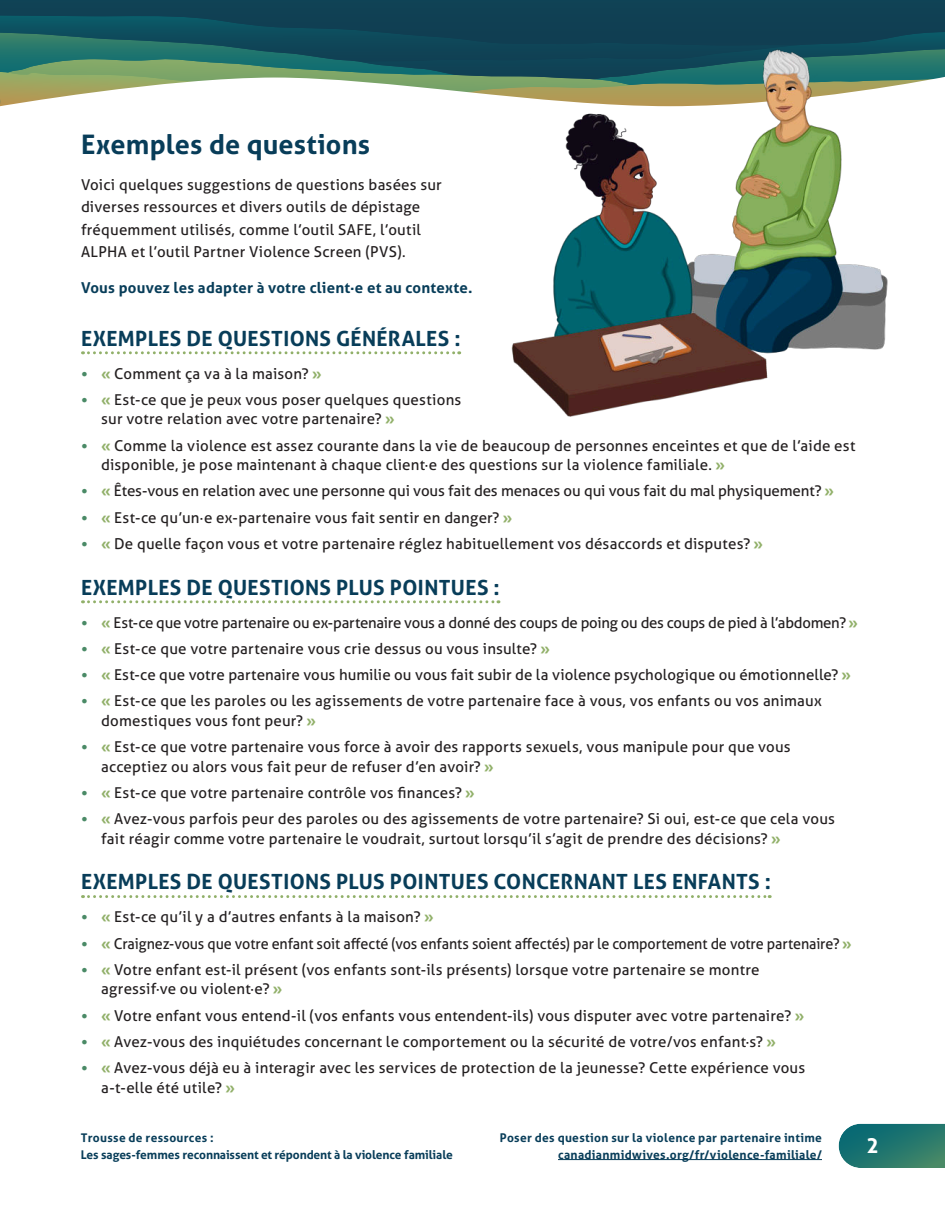
<style>
.page{position:relative;width:945px;height:1215px;background:#fff}
.page>*{position:absolute;margin:0;border:0;box-sizing:border-box;transform-origin:0 0}
.t1{font:700 27px "Aller";letter-spacing:.005em;color:#083d59}
.t2{font:700 21px "Aller";letter-spacing:.015em;color:#083d59}
.t3{font:700 21px "Aller";color:#fff}
.t4{font:15px/19.5px "Aller";letter-spacing:.015em;color:#231f20}
.t5{font:15px "Aller";letter-spacing:-.005em;color:#231f20;scale:.95 1}
.t6{font:15px "Aller";letter-spacing:-.015em;color:#231f20}
.t7{font:15px "Aller";letter-spacing:-.005em;color:#231f20}
.t8{font:700 15px "Aller";letter-spacing:.015em;color:#083d59}
.t9{font:700 12px/16.5px "Aller";letter-spacing:.025em;color:#083d59;text-align:right}
.t10{font:700 12px/16.5px "Aller";letter-spacing:-.01em;color:#083d59}
.s1{font-weight:700;color:#4a8a66}
.s2{font-weight:700;color:#91b069}
</style>
<div class="page">
<div style="left:0;top:0;width:945px;height:15px;background:#104255"></div>
<svg style="left:0;top:15px;width:945px;height:18px;background:#0e4558"></svg>
<svg style="left:0;top:33px;width:945px;height:74px"></svg>
<img style="left:496px;top:27px;width:431px;height:390px">
<svg style="left:83px;top:351px;width:377px;height:3px"></svg>
<svg style="left:83px;top:600px;width:416px;height:3px"></svg>
<svg style="left:83px;top:895px;width:687px;height:3px"></svg>
<svg style="left:839px;top:1124px;width:106px;height:44px;background:#2b7b74"></svg>
<hr style="left:558px;top:1159px;width:264px;height:1px;background:#083d59">
<h1 class="t1" style="left:81px;top:130px;width:291px">Exemples de questions</h1>
<p class="t4" style="left:81px;top:174px;width:362px;line-height:22.5px">Voici quelques suggestions de questions basées sur diverses ressources et divers outils de dépistage fréquemment utilisés, comme l’outil SAFE, l’outil ALPHA et l’outil Partner Violence Screen (PVS).</p>
<p class="t8" style="left:81px;top:280px;width:393px">Vous pouvez les adapter à votre client·e et au contexte.</p>
<h2 class="t2" style="left:81px;top:325px;width:381px">EXEMPLES DE QUESTIONS GÉNÉRALES :</h2>
<p class="t4" style="left:81px;top:364px;width:242px"><span class="s1">•</span> <span class="s2">«</span> Comment ça va à la maison? <span class="s2">»</span></p>
<p class="t4" style="left:101px;top:390px;width:362px;text-indent:-20px"><span class="s1">•</span> <span class="s2">«</span> Est-ce que je peux vous poser quelques questions sur votre relation avec votre partenaire? <span class="s2">»</span></p>
<p class="t4" style="left:101px;top:436px;width:756px;text-indent:-20px"><span class="s1">•</span> <span class="s2">«</span> Comme la violence est assez courante dans la vie de beaucoup de personnes enceintes et que de l’aide est disponible, je pose maintenant à chaque client·e des questions sur la violence familiale. <span class="s2">»</span></p>
<p class="t7" style="left:81px;top:482px;width:755px"><span class="s1">•</span> <span class="s2">«</span> Êtes-vous en relation avec une personne qui vous fait des menaces ou qui vous fait du mal physiquement? <span class="s2">»</span></p>
<p class="t4" style="left:81px;top:508px;width:433px"><span class="s1">•</span> <span class="s2">«</span> Est-ce qu’un·e ex-partenaire vous fait sentir en danger? <span class="s2">»</span></p>
<p class="t4" style="left:81px;top:534px;width:684px"><span class="s1">•</span> <span class="s2">«</span> De quelle façon vous et votre partenaire réglez habituellement vos désaccords et disputes? <span class="s2">»</span></p>
<h2 class="t2" style="left:81px;top:574px;width:420px">EXEMPLES DE QUESTIONS PLUS POINTUES :</h2>
<p class="t6" style="left:81px;top:613px;width:779px"><span class="s1">•</span> <span class="s2">«</span> Est-ce que votre partenaire ou ex-partenaire vous a donné des coups de poing ou des coups de pied à l’abdomen? <span class="s2">»</span></p>
<p class="t4" style="left:81px;top:639px;width:471px"><span class="s1">•</span> <span class="s2">«</span> Est-ce que votre partenaire vous crie dessus ou vous insulte? <span class="s2">»</span></p>
<p class="t4" style="left:81px;top:665px;width:772px"><span class="s1">•</span> <span class="s2">«</span> Est-ce que votre partenaire vous humilie ou vous fait subir de la violence psychologique ou émotionnelle? <span class="s2">»</span></p>
<p class="t4" style="left:101px;top:691px;width:722px;text-indent:-20px"><span class="s1">•</span> <span class="s2">«</span> Est-ce que les paroles ou les agissements de votre partenaire face à vous, vos enfants ou vos animaux domestiques vous font peur? <span class="s2">»</span></p>
<p class="t4" style="left:101px;top:737px;width:691px;text-indent:-20px"><span class="s1">•</span> <span class="s2">«</span> Est-ce que votre partenaire vous force à avoir des rapports sexuels, vous manipule pour que vous acceptiez ou alors vous fait peur de refuser d’en avoir? <span class="s2">»</span></p>
<p class="t4" style="left:81px;top:783px;width:395px"><span class="s1">•</span> <span class="s2">«</span> Est-ce que votre partenaire contrôle vos finances? <span class="s2">»</span></p>
<p class="t4" style="left:101px;top:809px;width:735px;text-indent:-20px"><span class="s1">•</span> <span class="s2">«</span> Avez-vous parfois peur des paroles ou des agissements de votre partenaire? Si oui, est-ce que cela vous fait réagir comme votre partenaire le voudrait, surtout lorsqu’il s’agit de prendre des décisions? <span class="s2">»</span></p>
<h2 class="t2" style="left:81px;top:869px;width:691px">EXEMPLES DE QUESTIONS PLUS POINTUES CONCERNANT LES ENFANTS :</h2>
<p class="t4" style="left:81px;top:907px;width:354px"><span class="s1">•</span> <span class="s2">«</span> Est-ce qu’il y a d’autres enfants à la maison? <span class="s2">»</span></p>
<p class="t5" style="left:81px;top:934px;width:813px"><span class="s1">•</span> <span class="s2">«</span> Craignez-vous que votre enfant soit affecté (vos enfants soient affectés) par le comportement de votre partenaire? <span class="s2">»</span></p>
<p class="t4" style="left:101px;top:960px;width:660px;text-indent:-20px"><span class="s1">•</span> <span class="s2">«</span> Votre enfant est-il présent (vos enfants sont-ils présents) lorsque votre partenaire se montre agressif·ve ou violent·e? <span class="s2">»</span></p>
<p class="t4" style="left:81px;top:1006px;width:725px"><span class="s1">•</span> <span class="s2">«</span> Votre enfant vous entend-il (vos enfants vous entendent-ils) vous disputer avec votre partenaire? <span class="s2">»</span></p>
<p class="t4" style="left:81px;top:1032px;width:697px"><span class="s1">•</span> <span class="s2">«</span> Avez-vous des inquiétudes concernant le comportement ou la sécurité de votre/vos enfant·s? <span class="s2">»</span></p>
<p class="t4" style="left:101px;top:1058px;width:705px;text-indent:-20px"><span class="s1">•</span> <span class="s2">«</span> Avez-vous déjà eu à interagir avec les services de protection de la jeunesse? Cette expérience vous a-t-elle été utile? <span class="s2">»</span></p>
<p class="t10" style="left:81px;top:1130px;width:374px">Trousse de ressources :<br>Les sages-femmes reconnaissent et répondent à la violence familiale</p>
<p class="t9" style="left:500px;top:1130px;width:324px">Poser des question sur la violence par partenaire intime canadianmidwives.org/fr/violence-familiale/</p>
<h2 class="t3" style="left:866px;top:1135px;width:14px">2</h2>
</div>
